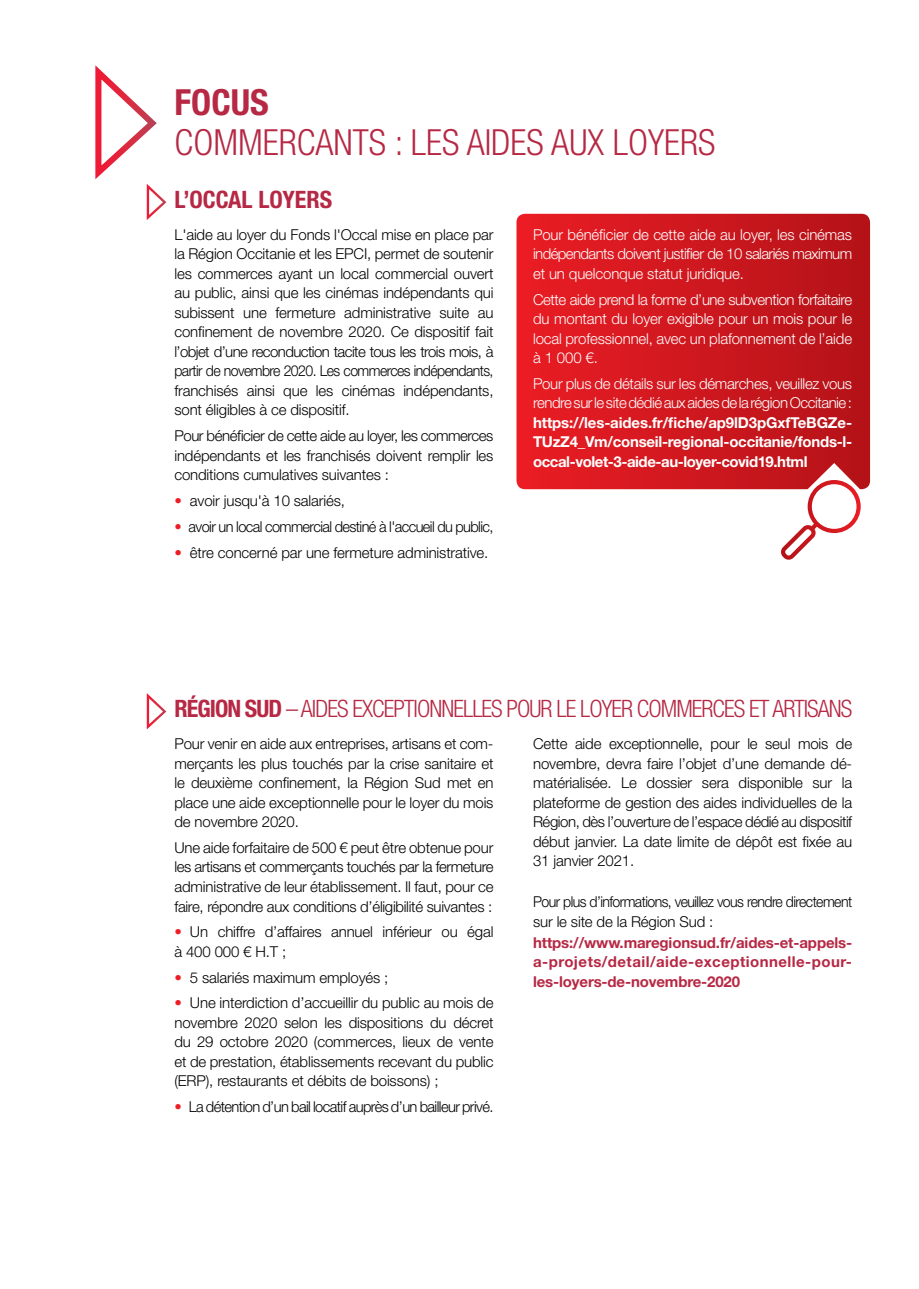
<style>
.page{position:relative;width:919px;height:1289px;background:#fff}
.page>*{position:absolute;margin:0;border:0;box-sizing:border-box;transform-origin:0 0}
.t1{font:300 condensed 36px "Helvetica Neue LT Std";color:#b62844}
.t2{font:700 condensed 36px "Helvetica Neue LT Std";color:#b62844}
.t3{font:300 condensed 24px "Helvetica Neue LT Std";letter-spacing:-.04em;color:#b62844}
.t4{font:700 condensed 24px "Helvetica Neue LT Std";color:#b62844}
.t5{font:300 15px/19.5px "Helvetica Neue LT Std";letter-spacing:-.01em;color:#000;text-align:justify}
.t6{font:300 15px/19.5px "Helvetica Neue LT Std";letter-spacing:-.02em;color:#fff;text-align:justify}
.t7{font:700 15px/19.5px "Helvetica Neue LT Std";letter-spacing:-.02em;color:#fff;text-align:justify}
.t8{font:700 15px/19.5px "Helvetica Neue LT Std";letter-spacing:-.01em;color:#b62844;text-align:justify}
.t9{font:300 15px "Helvetica Neue LT Std";letter-spacing:-.04em;color:#000}
.t10{font:300 15px/19.5px "Helvetica Neue LT Std";letter-spacing:-.04em;color:#000;scale:.94 1}
.s1{color:#ed1d24}
.s2{font-weight:700}
</style>
<div class="page">
<svg style="left:516px;top:214px;width:354px;height:275px;background:#cf171e"></svg>
<svg style="left:95px;top:65px;width:72px;height:155px"></svg>
<svg style="left:146px;top:693px;width:21px;height:37px"></svg>
<svg style="left:781px;top:463px;width:79px;height:96px"></svg>
<h1 class="t2" style="left:175px;top:80px;width:96px">FOCUS</h1>
<h1 class="t1" style="left:175px;top:122px;width:160px">COMMERCANTS</h1>
<h1 class="t1" style="left:395px;top:122px;width:89px">: LES AIDES</h1>
<h1 class="t1" style="left:551px;top:122px;width:130px">AUX LOYERS</h1>
<h2 class="t4" style="left:174px;top:185px;width:158px">L’OCCAL LOYERS</h2>
<p class="t5" style="left:174px;top:224px;width:320px">L'aide au loyer du Fonds l'Occal mise en place par la Région Occitanie et les EPCI, permet de soutenir les commerces ayant un local commercial ouvert au public, ainsi que les cinémas indépendants qui subissent une fermeture administrative suite au confinement de novembre 2020. Ce dispositif fait l’objet d’une reconduction tacite tous les trois mois, à partir de novembre 2020. Les commerces indépendants, franchisés ainsi que les cinémas indépendants, sont éligibles à ce dispositif.</p>
<p class="t5" style="left:174px;top:426px;width:320px">Pour bénéficier de cette aide au loyer, les commerces indépendants et les franchisés doivent remplir les conditions cumulatives suivantes :</p>
<p class="t5" style="left:174px;top:490px;width:172px"><span class="s1">•</span> avoir jusqu'à 10 salariés,</p>
<p class="t9" style="left:174px;top:517px;width:320px"><span class="s1">•</span> avoir un local commercial destiné à l'accueil du public,</p>
<p class="t5" style="left:174px;top:542px;width:315px"><span class="s1">•</span> être concerné par une fermeture administrative.</p>
<p class="t6" style="left:533px;top:224px;width:320px">Pour bénéficier de cette aide au loyer, les cinémas indépendants doivent justifier de 10 salariés maximum et un quelconque statut juridique.</p>
<p class="t6" style="left:533px;top:289px;width:320px">Cette aide prend la forme d’une subvention forfaitaire du montant du loyer exigible pour un mois pour le local professionnel, avec un plafonnement de l’aide à 1 000 €.</p>
<p class="t6" style="left:533px;top:373px;width:320px">Pour plus de détails sur les démarches, veuillez vous rendre sur le site dédié aux aides de la région Occitanie :</p>
<p class="t7" style="left:533px;top:412px;width:321px">https://les-aides.fr/fiche/ap9lD3pGxfTeBGZe-TUzZ4_Vm/conseil-regional-occitanie/fonds-l&shy;occal-volet-3-aide-au-loyer-covid19.html</p>
<h2 class="t3" style="left:174px;top:695px;width:679px"><span class="s2">RÉGION SUD</span> – AIDES EXCEPTIONNELLES POUR LE LOYER COMM ERCES ET ARTISANS</h2>
<p class="t5" style="left:174px;top:733px;width:320px">Pour venir en aide aux entreprises, artisans et com&shy;merçants les plus touchés par la crise sanitaire et le deuxième confinement, la Région Sud met en place une aide exceptionnelle pour le loyer du mois de novembre 2020.</p>
<p class="t5" style="left:174px;top:837px;width:320px">Une aide forfaitaire de 500 € peut être obtenue pour les artisans et commerçants touchés par la fermeture administrative de leur établissement. Il faut, pour ce faire, répondre aux conditions d’éligibilité suivantes :</p>
<p class="t5" style="left:174px;top:921px;width:320px"><span class="s1">•</span> Un chiffre d’affaires annuel inférieur ou égal à 400 000 € H.T ;</p>
<p class="t5" style="left:174px;top:967px;width:215px"><span class="s1">•</span> 5 salariés maximum employés ;</p>
<p class="t5" style="left:174px;top:992px;width:320px"><span class="s1">•</span> Une interdiction d’accueillir du public au mois de novembre 2020 selon les dispositions du décret du 29 octobre 2020 (commerces, lieux de vente et de prestation, établissements recevant du public (ERP), restaurants et débits de boissons) ;</p>
<p class="t9" style="left:174px;top:1097px;width:320px"><span class="s1">•</span> La détention d’un bail locatif auprès d’un bailleur privé.</p>
<p class="t5" style="left:533px;top:733px;width:320px">Cette aide exceptionnelle, pour le seul mois de novembre, devra faire l’objet d’une demande dé&shy;matérialisée. Le dossier sera disponible sur la plateforme de gestion des aides individuelles de la Région, dès l’ouverture de l’espace dédié au dispositif début janvier. La date limite de dépôt est fixée au 31 janvier 2021.</p>
<p class="t10" style="left:533px;top:891px;width:341px">Pour plus d’informations, veuillez vous rendre directement sur le site de la Région Sud :</p>
<p class="t8" style="left:533px;top:932px;width:321px">https://www.maregionsud.fr/aides-et-appels&shy;a-projets/detail/aide-exceptionnelle-pour&shy;les-loyers-de-novembre-2020</p>
</div>
